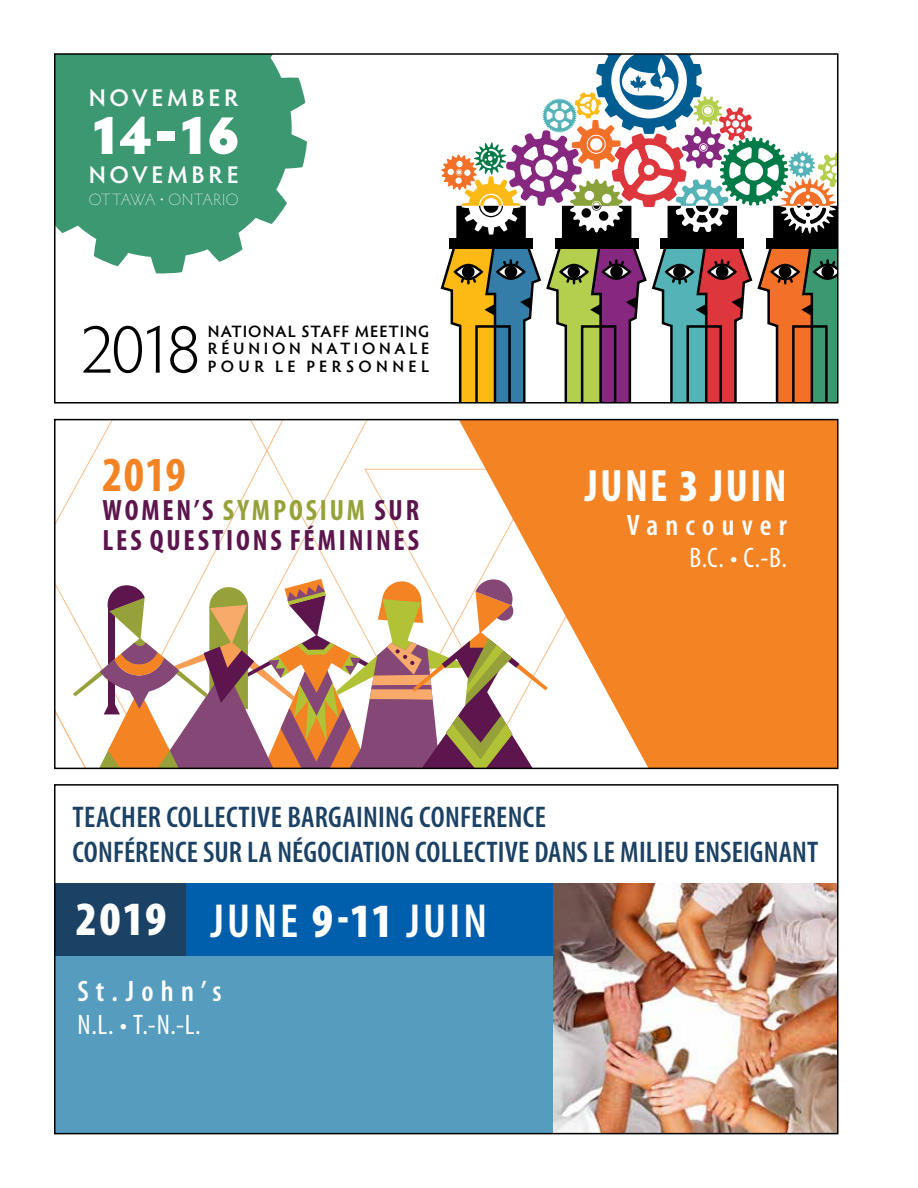
<style>
.page{position:relative;width:918px;height:1188px;background:#fff}
.page>*{position:absolute;margin:0;border:0;box-sizing:border-box;transform-origin:0 0}
.t1{font:300 68.85px "Hypatia Sans Pro";color:#000}
.t2{font:900 54.75px "Hypatia Sans Pro";color:#fff}
.t3{font:700 condensed 49.2px "Myriad Pro";color:#f48324}
.t4{font:900 condensed 48px "Myriad Pro";letter-spacing:.03em;color:#fff}
.t5{font:700 condensed 45.6px "Myriad Pro";letter-spacing:.055em;color:#fff}
.t6{font:600 condensed 30px/34.5px "Myriad Pro";letter-spacing:.005em;color:#1b4164}
.t7{font:600 condensed 29.7px "Myriad Pro";letter-spacing:.245em;color:#fff}
.t8{font:700 condensed 29.55px/29.5px "Myriad Pro";letter-spacing:.1em;color:#5c164d}
.t9{font:condensed 28.35px "Myriad Pro";color:#fff}
.t10{font:600 24.15px "Hypatia Sans Pro";letter-spacing:.155em;color:#fff}
.t11{font:600 16.5px/17.4px "Hypatia Sans Pro";letter-spacing:.065em;color:#000}
.t12{font:600 16.5px "Hypatia Sans Pro";letter-spacing:.265em;color:#000}
.t13{font:200 16.35px "Hypatia Sans Pro";letter-spacing:.045em;color:#fff}
.s1{color:#96a239}
.s2{font-weight:900}
.s3{font-weight:600}
</style>
<div class="page">
<svg style="left:548px;top:422px;width:287px;height:344px;background:#f58e38"></svg>
<svg style="left:57px;top:422px;width:491px;height:344px"></svg>
<div style="left:54px;top:419px;width:784px;height:350px;border:2px solid #000"></div>
<svg style="left:440px;top:56px;width:395px;height:345px"></svg>
<svg style="left:57px;top:56px;width:250px;height:218px;fill:#3c9871"></svg>
<div style="left:54px;top:53px;width:784px;height:351px;border:2px solid #000"></div>
<img style="left:553px;top:884px;width:282px;height:247px">
<div style="left:55px;top:955px;width:498px;height:179px;background:#559cbe"></div>
<div style="left:55px;top:884px;width:498px;height:72px;background:#005fac"></div>
<div style="left:55px;top:883px;width:131px;height:73px;background:#1b4164"></div>
<div style="left:54px;top:784px;width:784px;height:350px;border:2px solid #000"></div>
<p class="t10" style="left:89px;top:81px;width:152px">NOVEMBER</p>
<h2 class="t2" style="left:89px;top:94px;width:152px">14-16</h2>
<p class="t10" style="left:89px;top:158px;width:152px">NOVEMBRE</p>
<p class="t13" style="left:89px;top:189px;width:151px">OTTAWA • ONTARIO</p>
<h1 class="t1" style="left:80px;top:304px;width:123px">2018</h1>
<p class="t11" style="left:208px;top:322px;width:223px">NATIONAL STAFF MEETING<br>RÉUNION NATIONALE</p>
<p class="t12" style="left:208px;top:355px;width:223px">POUR LE PERSONNEL</p>
<h3 class="t3" style="left:102px;top:443px;width:85px">2019</h3>
<p class="t8" style="left:103px;top:495px;width:318px">WOMEN’S <span class="s1">SYMPOSIUM</span> SUR<br>LES QUESTIONS FÉMININES</p>
<h3 class="t5" style="left:585px;top:458px;width:203px">JUNE <span class="s2">3</span> JUIN</h3>
<p class="t7" style="left:627px;top:509px;width:162px">Vancouver</p>
<p class="t9" style="left:689px;top:541px;width:99px">B.C. • C.-B.</p>
<p class="t6" style="left:73px;top:801px;width:747px">TEACHER COLLECTIVE BARGAINING CONFERENCE<br>CONFÉRENCE SUR LA NÉGOCIATION COLLECTIVE DANS LE MILIEU ENSEIGNANT</p>
<h3 class="t4" style="left:76px;top:893px;width:413px">2019 <span class="s3">JUNE</span> 9-11 <span class="s3">JUIN</span></h3>
<p class="t7" style="left:78px;top:975px;width:146px">St.John’s</p>
<p class="t9" style="left:78px;top:1007px;width:125px">N.L. • T.-N.-L.</p>
</div>
